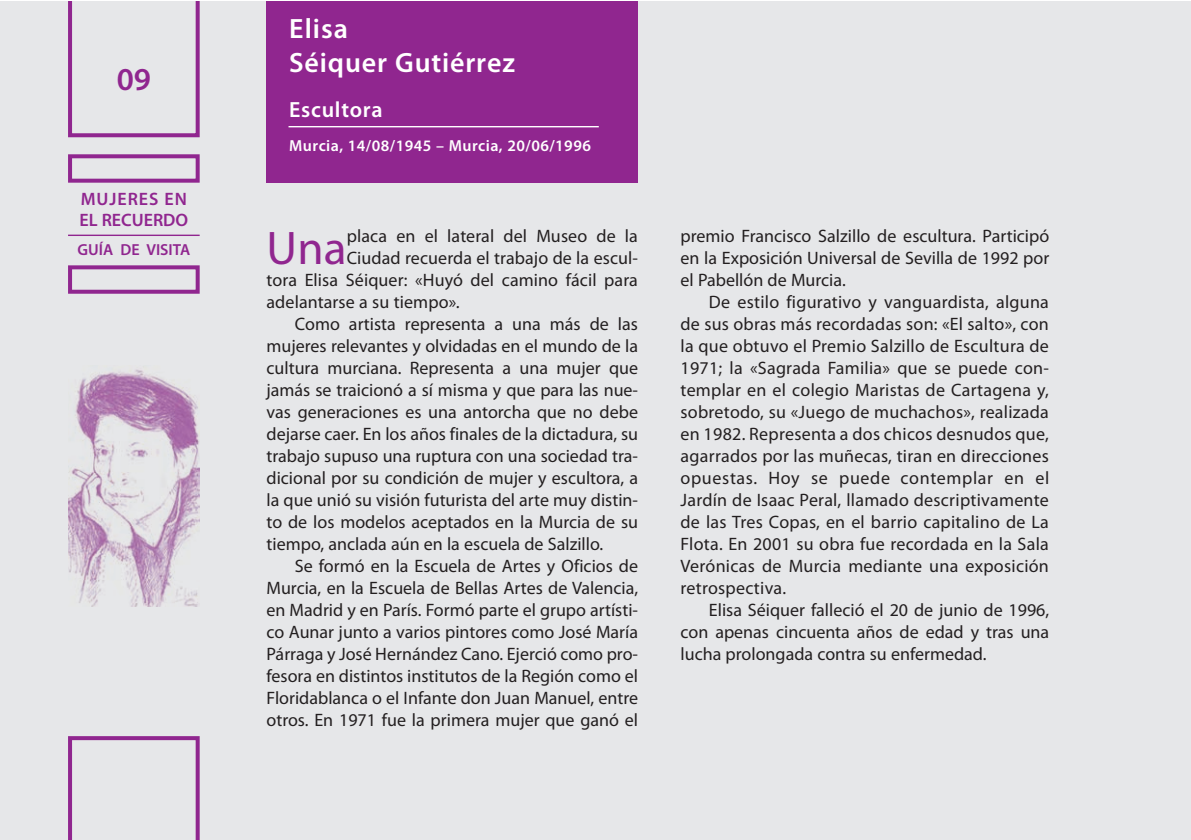
<style>
.page{position:relative;width:1191px;height:840px;background:#fff}
.page>*{position:absolute;margin:0;border:0;box-sizing:border-box;transform-origin:0 0}
.t1{font:47.4px "Myriad Pro";color:#90268f}
.t2{font:600 32px "Myriad Pro";color:#90268f}
.t3{font:600 28px/33.6px "Myriad Pro";letter-spacing:.03em;color:#fff}
.t4{font:600 22px "Myriad Pro";letter-spacing:.03em;color:#fff}
.t5{font:18px/22px "Myriad Pro";color:#231f20;text-align:justify}
.t6{font:600 18px/21.6px "Myriad Pro";color:#90268f}
.t7{font:600 16px "Myriad Pro";letter-spacing:.03em;color:#fff}
.t8{font:600 16px "Myriad Pro";color:#90268f}
.s1{font-style:italic}
</style>
<div class="page">
<div style="left:0;top:1px;width:1190px;height:838px;background:#e6e7e9"></div>
<div style="left:68px;top:154px;width:132px;height:28px;border:4px solid #90268f"></div>
<svg style="left:68px;top:1px;width:132px;height:136px"></svg>
<div style="left:68px;top:265px;width:132px;height:28px;border:4px solid #90268f"></div>
<hr style="left:68px;top:234px;width:132px;height:2px;background:#90268f">
<svg style="left:68px;top:736px;width:132px;height:103px"></svg>
<img style="left:68px;top:369px;width:132px;height:237px">
<div style="left:266px;top:1px;width:372px;height:181px;background:#90268f"></div>
<hr style="left:288px;top:126px;width:311px;height:1px;background:#fff">
<h2 class="t2" style="left:117px;top:67px;width:36px">09</h2>
<p class="t6" style="left:79px;top:189px;width:110px">MUJERES EN<br>EL RECUERDO</p>
<p class="t8" style="left:78px;top:243px;width:114px">GUÍA DE VISITA</p>
<h3 class="t3" style="left:289px;top:14px;width:227px">Elisa<br>Séiquer Gutiérrez</h3>
<p class="t4" style="left:289px;top:102px;width:95px">Escultora</p>
<p class="t7" style="left:289px;top:140px;width:303px">Murcia, 14/08/1945 – Murcia, 20/06/1996</p>
<h1 class="t1" style="left:266px;top:230px;width:82px">Una</h1>
<p class="t5" style="left:347px;top:226px;width:293px">placa en el lateral del Museo de la</p>
<p class="t5" style="left:347px;top:248px;width:293px">Ciudad recuerda el trabajo de la escul-</p>
<p class="t5" style="left:266px;top:270px;width:373px">tora Elisa Séiquer: «Huyó del camino fácil para</p>
<p class="t5" style="left:266px;top:292px;width:195px">adelantarse a su tiempo»<span class="s1">.</span></p>
<p class="t5" style="left:295px;top:314px;width:345px">Como artista representa a una más de las</p>
<p class="t5" style="left:266px;top:336px;width:373px">mujeres relevantes y olvidadas en el mundo de la</p>
<p class="t5" style="left:266px;top:358px;width:373px">cultura murciana. Representa a una mujer que</p>
<p class="t5" style="left:266px;top:380px;width:373px">jamás se traicionó a sí misma y que para las nue-</p>
<p class="t5" style="left:266px;top:402px;width:373px">vas generaciones es una antorcha que no debe</p>
<p class="t5" style="left:266px;top:424px;width:373px">dejarse caer. En los años finales de la dictadura, su</p>
<p class="t5" style="left:266px;top:446px;width:373px">trabajo supuso una ruptura con una sociedad tra-</p>
<p class="t5" style="left:266px;top:468px;width:373px">dicional por su condición de mujer y escultora, a</p>
<p class="t5" style="left:266px;top:490px;width:373px">la que unió su visión futurista del arte muy distin-</p>
<p class="t5" style="left:266px;top:512px;width:373px">to de los modelos aceptados en la Murcia de su</p>
<p class="t5" style="left:266px;top:534px;width:338px">tiempo, anclada aún en la escuela de Salzillo.</p>
<p class="t5" style="left:295px;top:556px;width:345px">Se formó en la Escuela de Artes y Oficios de</p>
<p class="t5" style="left:266px;top:578px;width:373px">Murcia, en la Escuela de Bellas Artes de Valencia,</p>
<p class="t5" style="left:266px;top:600px;width:373px">en Madrid y en París. Formó parte el grupo artísti-</p>
<p class="t5" style="left:266px;top:622px;width:373px">co Aunar junto a varios pintores como José María</p>
<p class="t5" style="left:266px;top:644px;width:373px">Párraga y José Hernández Cano. Ejerció como pro-</p>
<p class="t5" style="left:266px;top:666px;width:373px">fesora en distintos institutos de la Región como el</p>
<p class="t5" style="left:266px;top:688px;width:373px">Floridablanca o el Infante don Juan Manuel, entre</p>
<p class="t5" style="left:266px;top:710px;width:373px">otros. En 1971 fue la primera mujer que ganó el</p>
<p class="t5" style="left:680px;top:226px;width:370px">premio Francisco Salzillo de escultura. Participó en la Exposición Universal de Sevilla de 1992 por el Pabellón de Murcia.</p>
<p class="t5" style="left:680px;top:292px;width:370px;text-indent:28px">De estilo figurativo y vanguardista, alguna de sus obras más recordadas son: «El salto», con la que obtuvo el Premio Salzillo de Escultura de 1971; la «Sagrada Familia» que se puede con&shy;templar en el colegio Maristas de Cartagena y, sobretodo, su «Juego de muchachos», realizada en 1982. Representa a dos chicos desnudos que, agarrados por las muñecas, tiran en direcciones opuestas. Hoy se puede contemplar en el Jardín de Isaac Peral, llamado descriptivamente de las Tres Copas, en el barrio capitalino de La Flota. En 2001 su obra fue recordada en la Sala Verónicas de Murcia mediante una exposición retrospectiva.</p>
<p class="t5" style="left:680px;top:600px;width:370px;text-indent:28px">Elisa Séiquer falleció el 20 de junio de 1996, con apenas cincuenta años de edad y tras una lucha prolongada contra su enfermedad.</p>
</div>
